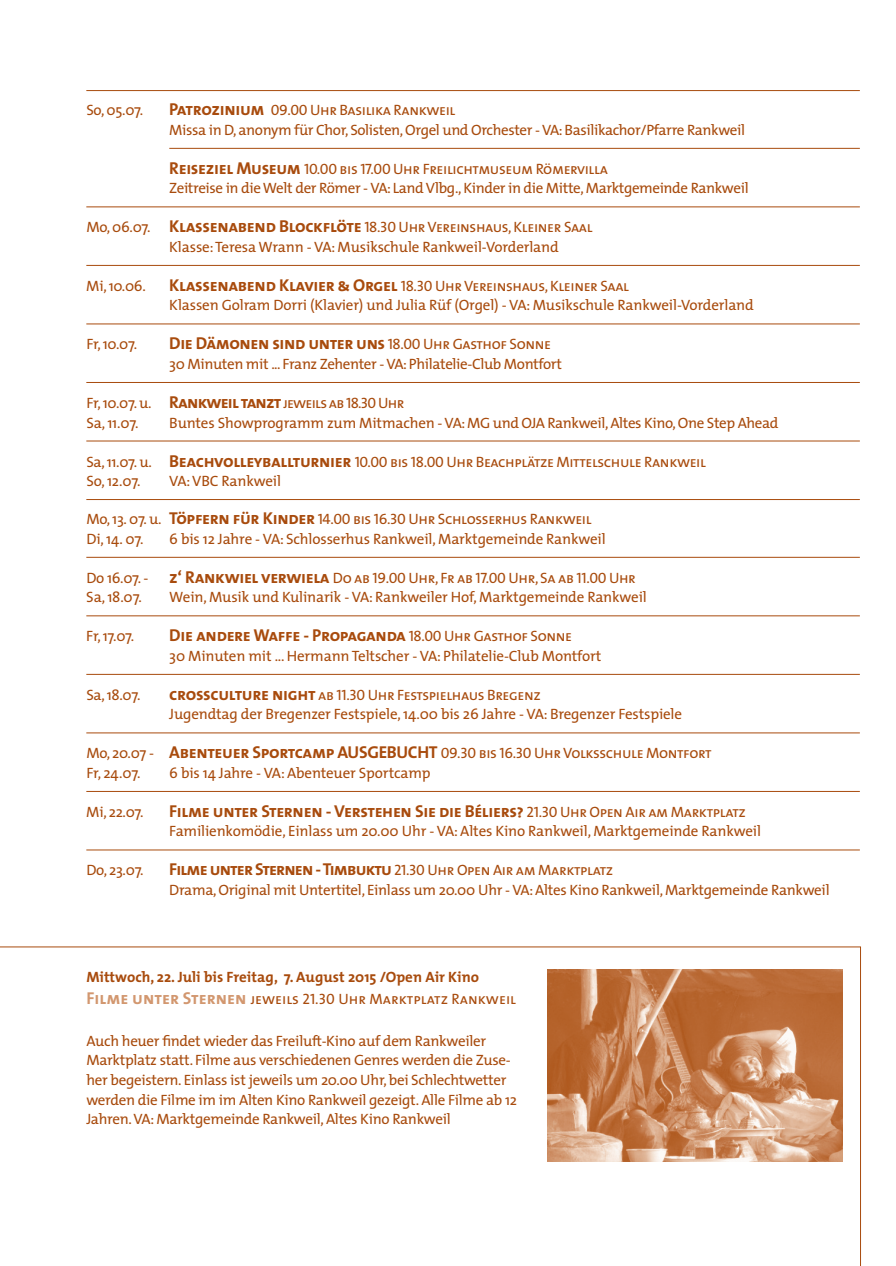
<style>
.page{position:relative;width:896px;height:1266px;background:#fff}
.page>*{position:absolute;margin:0;border:0;box-sizing:border-box;transform-origin:0 0}
.t1{font:17.25px "The Mix Bold Caps";letter-spacing:-.02em;color:#a84b0d}
.t2{font:15px/19.5px "The Mix";letter-spacing:-.02em;color:#a84b0d}
.t3{font:15px "The Mix Caps";letter-spacing:-.025em;color:#a84b0d}
.t4{font:700 15px "The Mix";color:#a84b0d}
.t5{font:15px "The Mix Caps";color:#a84b0d}
.t6{font:15px "The Mix Caps";letter-spacing:-.05em;color:#a84b0d}
.s1{font-family:"The Mix Bold Caps";font-size:17.25px}
.s2{font-family:"The Mix"}
.s3{font-family:"The Mix Caps";font-size:15px}
.s4{font-family:"The Mix Bold Caps";font-size:17.25px;color:#d2976f}
</style>
<div class="page">
<hr style="left:86px;top:90px;width:773px;height:1px;background:#a84b0d">
<hr style="left:169px;top:148px;width:690px;height:1px;background:#a84b0d">
<hr style="left:86px;top:207px;width:773px;height:1px;background:#a84b0d">
<hr style="left:86px;top:265px;width:773px;height:1px;background:#a84b0d">
<hr style="left:86px;top:324px;width:773px;height:1px;background:#a84b0d">
<hr style="left:86px;top:382px;width:773px;height:1px;background:#a84b0d">
<hr style="left:86px;top:441px;width:773px;height:1px;background:#a84b0d">
<hr style="left:86px;top:499px;width:773px;height:1px;background:#a84b0d">
<hr style="left:86px;top:557px;width:773px;height:1px;background:#a84b0d">
<hr style="left:86px;top:615px;width:773px;height:1px;background:#a84b0d">
<hr style="left:86px;top:674px;width:773px;height:1px;background:#a84b0d">
<hr style="left:86px;top:732px;width:773px;height:1px;background:#a84b0d">
<hr style="left:86px;top:791px;width:773px;height:1px;background:#a84b0d">
<hr style="left:86px;top:849px;width:773px;height:1px;background:#a84b0d">
<svg style="left:0;top:946px;width:860px;height:216px"></svg>
<img style="left:547px;top:969px;width:294px;height:192px">
<p class="t2" style="left:86px;top:100px;width:58px">So, 05.07.</p>
<p class="t3" style="left:169px;top:98px;width:288px"><span class="s1">Patrozinium</span> 09.00 Uhr Basilika Rankweil</p>
<p class="t2" style="left:169px;top:120px;width:577px">Missa in D, anonym für Chor, Solisten, Orgel und Orchester - VA: Basilikachor/Pfarre Rankweil</p>
<p class="t3" style="left:169px;top:156px;width:440px"><span class="s1">Reiseziel Museum</span> 10.00 bis 17.00 Uhr Freilichtmuseum Römervilla</p>
<p class="t2" style="left:169px;top:178px;width:581px">Zeitreise in die Welt der Römer - VA: Land Vlbg., Kinder in die Mitte, Marktgemeinde Rankweil</p>
<p class="t3" style="left:86px;top:215px;width:508px"><span class="s2">Mo, 06.07.</span> <span class="s1">Klassenabend Blockflöte</span> 18.30 Uhr Vereinshaus, Kleiner Saal</p>
<p class="t2" style="left:169px;top:237px;width:391px">Klasse: Teresa Wrann - VA: Musikschule Rankweil-Vorderland</p>
<p class="t2" style="left:86px;top:276px;width:61px">Mi, 10.06.</p>
<p class="t3" style="left:169px;top:273px;width:461px"><span class="s1">Klassenabend Klavier &amp; Orgel</span> 18.30 Uhr Vereinshaus, Kleiner Saal</p>
<p class="t2" style="left:169px;top:295px;width:586px">Klassen Golram Dorri (Klavier) und Julia Rüf (Orgel) - VA: Musikschule Rankweil-Vorderland</p>
<p class="t2" style="left:86px;top:334px;width:52px">Fr, 10.07.</p>
<p class="t1" style="left:169px;top:329px;width:383px">Die Dämonen sind unter uns <span class="s3">18.00 Uhr Gasthof Sonne</span></p>
<p class="t2" style="left:169px;top:354px;width:394px">30 Minuten mit ... Franz Zehenter - VA: Philatelie-Club Montfort</p>
<p class="t6" style="left:86px;top:390px;width:319px"><span class="s2">Fr, 10.07. u.</span> <span class="s1">Rankweiltanzt</span> jeweils ab 18.30 Uhr</p>
<p class="t2" style="left:86px;top:412px;width:54px">Sa, 11.07.</p>
<p class="t2" style="left:169px;top:412px;width:610px">Buntes Showprogramm zum Mitmachen - VA: MG und OJA Rankweil, Altes Kino, One Step Ahead</p>
<p class="t3" style="left:86px;top:449px;width:621px"><span class="s2">Sa, 11.07. u.</span> <span class="s1">Beachvolleyballturnier</span> 10.00 bis 18.00 Uhr Beachplätze Mittelschule Rankweil</p>
<p class="t2" style="left:86px;top:471px;width:56px">So, 12.07.</p>
<p class="t2" style="left:169px;top:471px;width:113px">VA: VBC Rankweil</p>
<p class="t3" style="left:86px;top:506px;width:507px"><span class="s2">Mo, 13. 07. u.</span> <span class="s1">Töpfern für Kinder</span> 14.00 bis 16.30 Uhr Schlosserhus Rankweil</p>
<p class="t2" style="left:86px;top:528px;width:59px">Di, 14. 07.</p>
<p class="t2" style="left:169px;top:528px;width:438px">6 bis 12 Jahre - VA: Schlosserhus Rankweil, Marktgemeinde Rankweil</p>
<p class="t3" style="left:86px;top:565px;width:551px"><span class="s2">Do 16.07. -</span> <span class="s1">z‘ Rankwiel verwiela</span> Do ab 19.00 Uhr, Fr ab 17.00 Uhr, Sa ab 11.00 Uhr</p>
<p class="t2" style="left:86px;top:587px;width:57px">Sa, 18.07.</p>
<p class="t2" style="left:169px;top:587px;width:479px">Wein, Musik und Kulinarik - VA: Rankweiler Hof, Marktgemeinde Rankweil</p>
<p class="t2" style="left:86px;top:626px;width:49px">Fr, 17.07.</p>
<p class="t1" style="left:169px;top:621px;width:404px">Die andere Waffe - Propaganda <span class="s3">18.00 Uhr Gasthof Sonne</span></p>
<p class="t2" style="left:169px;top:645px;width:433px">30 Minuten mit ... Hermann Teltscher - VA: Philatelie-Club Montfort</p>
<p class="t2" style="left:86px;top:684px;width:56px">Sa, 18.07.</p>
<p class="t3" style="left:169px;top:682px;width:373px"><span class="s1">crossculture night</span> ab 11.30 Uhr Festspielhaus Bregenz</p>
<p class="t2" style="left:169px;top:704px;width:514px">Jugendtag der Bregenzer Festspiele, 14.00 bis 26 Jahre - VA: Bregenzer Festspiele</p>
<p class="t3" style="left:86px;top:740px;width:626px"><span class="s2">Mo, 20.07 -</span> <span class="s1">Abenteuer Sportcamp AUSGEBUCHT</span> 09.30 bis 16.30 Uhr Volksschule Montfort</p>
<p class="t2" style="left:86px;top:762px;width:56px">Fr, 24.07.</p>
<p class="t2" style="left:169px;top:762px;width:263px">6 bis 14 Jahre - VA: Abenteuer Sportcamp</p>
<p class="t2" style="left:86px;top:801px;width:59px">Mi, 22.07.</p>
<p class="t1" style="left:169px;top:796px;width:578px">Filme unter Sternen - Verstehen Sie die Béliers? <span class="s3">21.30 Uhr Open Air am Marktplatz</span></p>
<p class="t2" style="left:169px;top:821px;width:593px">Familienkomödie, Einlass um 20.00 Uhr - VA: Altes Kino Rankweil, Marktgemeinde Rankweil</p>
<p class="t2" style="left:86px;top:860px;width:59px">Do, 23.07.</p>
<p class="t3" style="left:169px;top:857px;width:445px"><span class="s1">FilmeunterSternen - Timbuktu</span> 21.30 Uhr Open Air am Marktplatz</p>
<p class="t2" style="left:169px;top:879px;width:661px">Drama, Original mit Untertitel, Einlass um 20.00 Uhr - VA: Altes Kino Rankweil, Marktgemeinde Rankweil</p>
<p class="t4" style="left:86px;top:964px;width:394px">Mittwoch, 22. Juli bis Freitag, 7. August 2015 /Open Air Kino</p>
<p class="t5" style="left:86px;top:986px;width:431px"><span class="s4">Filme unter Sternen</span> jeweils 21.30 Uhr Marktplatz Rankweil</p>
<p class="t2" style="left:86px;top:1030px;width:432px">Auch heuer findet wieder das Freiluft-Kino auf dem Rankweiler Marktplatz statt. Filme aus verschiedenen Genres werden die Zuse&shy;her begeistern. Einlass ist jeweils um 20.00 Uhr, bei Schlechtwetter werden die Filme im im Alten Kino Rankweil gezeigt. Alle Filme ab 12<br>Jahren. VA: Marktgemeinde Rankweil, Altes Kino Rankweil</p>
</div>
